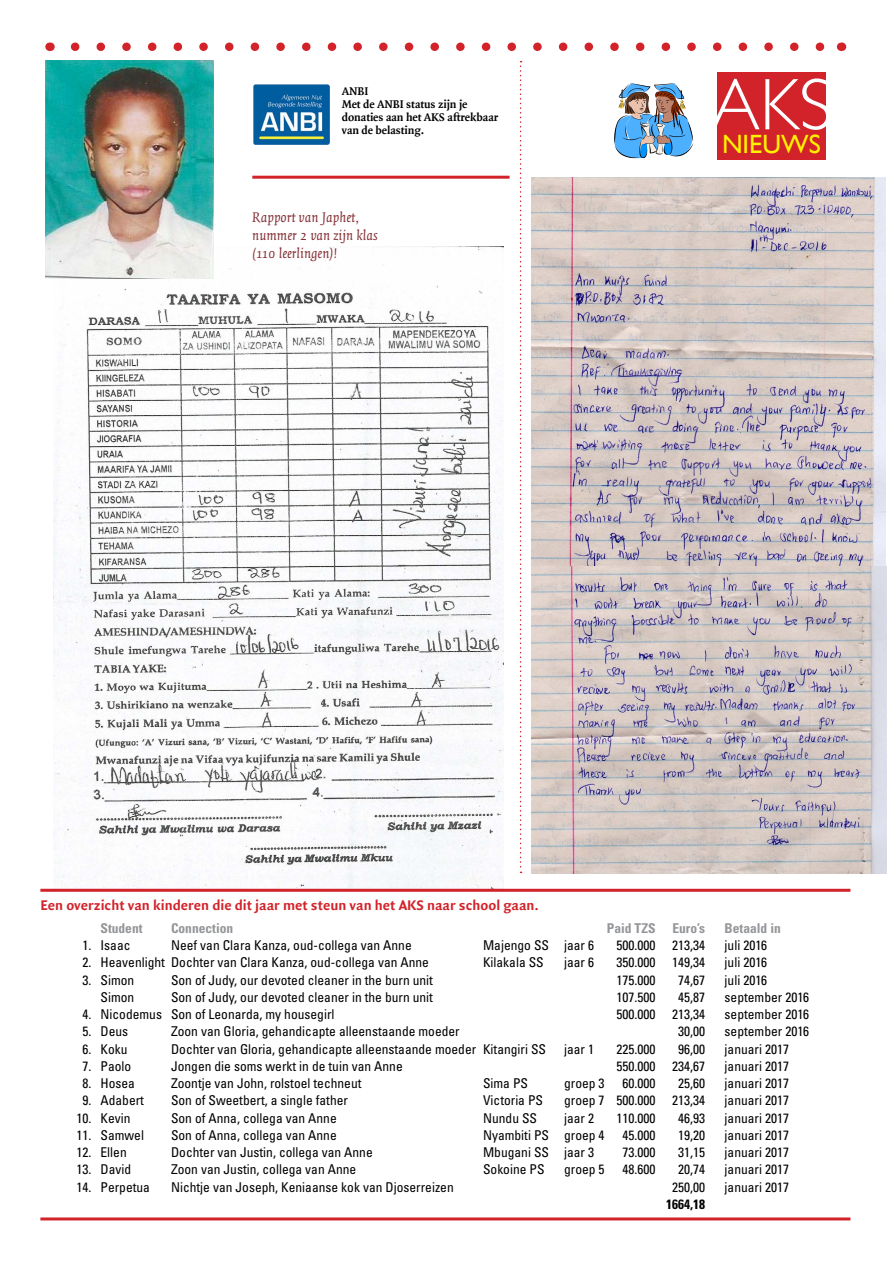
<style>
.page{position:relative;width:893px;height:1263px;background:#fff}
.page>*{position:absolute;margin:0;border:0;box-sizing:border-box;transform-origin:0 0}
.t1{font:300 73.5px "Gill Sans";color:#fff}
.t2{font:26.4px "Gill Sans";color:#fff200}
.t3{font:700 15px "Quadraat Sans";color:#d2232a}
.t4{font:italic 15px/18px "Quadraat";color:#853035}
.t5{font:condensed 13.5px "Univers LT Std";color:#000}
.t6{font:700 condensed 13.5px "Univers LT Std";color:#939598}
.t7{font:700 condensed 13.5px "Univers LT Std";color:#000}
.t8{font:700 12px/13.2px "Quadraat";color:#000}
</style>
<div class="page">
<img style="left:254px;top:85px;width:75px;height:60px">
<div style="left:718px;top:72px;width:108px;height:88px;background:#d2232a"></div>
<svg style="left:75px;top:43px;width:750px;height:8px"></svg>
<img style="left:614px;top:83px;width:79px;height:75px">
<img style="left:54px;top:247px;width:449px;height:642px">
<img style="left:531px;top:177px;width:354px;height:390px">
<img style="left:531px;top:567px;width:356px;height:306px">
<hr style="left:40px;top:1217px;width:810px;height:3px;background:#d2232a">
<hr style="left:40px;top:889px;width:810px;height:3px;background:#d2232a">
<hr style="left:252px;top:176px;width:258px;height:3px;background:#d2232a">
<img style="left:45px;top:61px;width:169px;height:217px">
<svg style="left:520px;top:61px;width:2px;height:812px"></svg>
<p class="t8" style="left:342px;top:85px;width:158px">ANBI<br>Met de ANBI status zijn je donaties aan het AKS aftrekbaar van de belasting.</p>
<h1 class="t1" style="left:711px;top:47px;width:124px">AKS</h1>
<h2 class="t2" style="left:722px;top:129px;width:100px">NIEUWS</h2>
<p class="t4" style="left:252px;top:208px;width:127px">Rapport van Japhet, nummer 2 van zijn klas (110 leerlingen)!</p>
<p class="t3" style="left:40px;top:897px;width:500px">Een overzicht van kinderen die dit jaar met steun van het AKS naar school gaan.</p>
<p class="t6" style="left:101px;top:920px;width:44px">Student</p>
<p class="t6" style="left:171px;top:920px;width:64px">Connection</p>
<p class="t6" style="left:607px;top:920px;width:100px">Paid TZS Euro’s</p>
<p class="t6" style="left:725px;top:920px;width:58px">Betaald in</p>
<p class="t5" style="left:83px;top:937px;width:49px">1. Isaac</p>
<p class="t5" style="left:171px;top:937px;width:242px">Neef van Clara Kanza, oud-collega van Anne</p>
<p class="t5" style="left:483px;top:937px;width:112px">Majengo SS jaar 6</p>
<p class="t5" style="left:617px;top:937px;width:90px">500.000 213,34</p>
<p class="t5" style="left:725px;top:937px;width:44px">juli 2016</p>
<p class="t5" style="left:83px;top:954px;width:348px">2. Heavenlight Dochter van Clara Kanza, oud-collega van Anne</p>
<p class="t5" style="left:483px;top:954px;width:62px">Kilakala SS</p>
<p class="t5" style="left:564px;top:954px;width:31px">jaar 6</p>
<p class="t5" style="left:617px;top:954px;width:90px">350.000 149,34</p>
<p class="t5" style="left:725px;top:954px;width:44px">juli 2016</p>
<p class="t5" style="left:83px;top:971px;width:53px">3. Simon</p>
<p class="t5" style="left:171px;top:971px;width:263px">Son of Judy, our devoted cleaner in the burn unit</p>
<p class="t5" style="left:617px;top:971px;width:40px">175.000</p>
<p class="t5" style="left:678px;top:971px;width:28px">74,67</p>
<p class="t5" style="left:725px;top:971px;width:44px">juli 2016</p>
<p class="t5" style="left:101px;top:988px;width:35px">Simon</p>
<p class="t5" style="left:171px;top:988px;width:263px">Son of Judy, our devoted cleaner in the burn unit</p>
<p class="t5" style="left:617px;top:988px;width:40px">107.500</p>
<p class="t5" style="left:678px;top:988px;width:28px">45,87</p>
<p class="t5" style="left:725px;top:988px;width:86px">september 2016</p>
<p class="t5" style="left:83px;top:1006px;width:253px">4. Nicodemus Son of Leonarda, my housegirl</p>
<p class="t5" style="left:617px;top:1006px;width:90px">500.000 213,34</p>
<p class="t5" style="left:725px;top:1006px;width:86px">september 2016</p>
<p class="t5" style="left:83px;top:1023px;width:47px">5. Deus</p>
<p class="t5" style="left:171px;top:1023px;width:290px">Zoon van Gloria, gehandicapte alleenstaande moeder</p>
<p class="t5" style="left:678px;top:1023px;width:28px">30,00</p>
<p class="t5" style="left:725px;top:1023px;width:86px">september 2016</p>
<p class="t5" style="left:83px;top:1040px;width:46px">6. Koku</p>
<p class="t5" style="left:171px;top:1040px;width:377px">Dochter van Gloria, gehandicapte alleenstaande moeder Kitangiri SS</p>
<p class="t5" style="left:564px;top:1040px;width:31px">jaar 1</p>
<p class="t5" style="left:617px;top:1040px;width:40px">225.000</p>
<p class="t5" style="left:678px;top:1040px;width:28px">96,00</p>
<p class="t5" style="left:725px;top:1040px;width:66px">januari 2017</p>
<p class="t5" style="left:83px;top:1057px;width:50px">7. Paolo</p>
<p class="t5" style="left:171px;top:1057px;width:233px">Jongen die soms werkt in de tuin van Anne</p>
<p class="t5" style="left:617px;top:1057px;width:90px">550.000 234,67</p>
<p class="t5" style="left:725px;top:1057px;width:66px">januari 2017</p>
<p class="t5" style="left:83px;top:1075px;width:54px">8. Hosea</p>
<p class="t5" style="left:171px;top:1075px;width:192px">Zoontje van John, rolstoel techneut</p>
<p class="t5" style="left:483px;top:1075px;width:47px">Sima PS</p>
<p class="t5" style="left:564px;top:1075px;width:42px">groep 3</p>
<p class="t5" style="left:623px;top:1075px;width:34px">60.000</p>
<p class="t5" style="left:678px;top:1075px;width:28px">25,60</p>
<p class="t5" style="left:725px;top:1075px;width:66px">januari 2017</p>
<p class="t5" style="left:83px;top:1092px;width:63px">9. Adabert</p>
<p class="t5" style="left:171px;top:1092px;width:178px">Son of Sweetbert, a single father</p>
<p class="t5" style="left:483px;top:1092px;width:62px">Victoria PS</p>
<p class="t5" style="left:564px;top:1092px;width:143px">groep 7 500.000 213,34</p>
<p class="t5" style="left:725px;top:1092px;width:66px">januari 2017</p>
<p class="t5" style="left:77px;top:1109px;width:55px">10. Kevin</p>
<p class="t5" style="left:171px;top:1109px;width:167px">Son of Anna, collega van Anne</p>
<p class="t5" style="left:483px;top:1109px;width:56px">Nundu SS</p>
<p class="t5" style="left:564px;top:1109px;width:31px">jaar 2</p>
<p class="t5" style="left:617px;top:1109px;width:40px">110.000</p>
<p class="t5" style="left:678px;top:1109px;width:28px">46,93</p>
<p class="t5" style="left:725px;top:1109px;width:66px">januari 2017</p>
<p class="t5" style="left:77px;top:1126px;width:69px">11. Samwel</p>
<p class="t5" style="left:171px;top:1126px;width:167px">Son of Anna, collega van Anne</p>
<p class="t5" style="left:483px;top:1126px;width:123px">Nyambiti PS groep 4</p>
<p class="t5" style="left:623px;top:1126px;width:34px">45.000</p>
<p class="t5" style="left:678px;top:1126px;width:28px">19,20</p>
<p class="t5" style="left:725px;top:1126px;width:66px">januari 2017</p>
<p class="t5" style="left:77px;top:1144px;width:52px">12. Ellen</p>
<p class="t5" style="left:171px;top:1144px;width:203px">Dochter van Justin, collega van Anne</p>
<p class="t5" style="left:483px;top:1144px;width:112px">Mbugani SS jaar 3</p>
<p class="t5" style="left:623px;top:1144px;width:34px">73.000</p>
<p class="t5" style="left:678px;top:1144px;width:28px">31,15</p>
<p class="t5" style="left:725px;top:1144px;width:66px">januari 2017</p>
<p class="t5" style="left:77px;top:1161px;width:56px">13. David</p>
<p class="t5" style="left:171px;top:1161px;width:187px">Zoon van Justin, collega van Anne</p>
<p class="t5" style="left:483px;top:1161px;width:63px">Sokoine PS</p>
<p class="t5" style="left:564px;top:1161px;width:42px">groep 5</p>
<p class="t5" style="left:623px;top:1161px;width:34px">48.600</p>
<p class="t5" style="left:678px;top:1161px;width:28px">20,74</p>
<p class="t5" style="left:725px;top:1161px;width:66px">januari 2017</p>
<p class="t5" style="left:77px;top:1178px;width:75px">14. Perpetua</p>
<p class="t5" style="left:171px;top:1178px;width:284px">Nichtje van Joseph, Keniaanse kok van Djoserreizen</p>
<p class="t5" style="left:672px;top:1178px;width:34px">250,00</p>
<p class="t5" style="left:725px;top:1178px;width:66px">januari 2017</p>
<p class="t7" style="left:666px;top:1196px;width:40px">1664,18</p>
</div>
